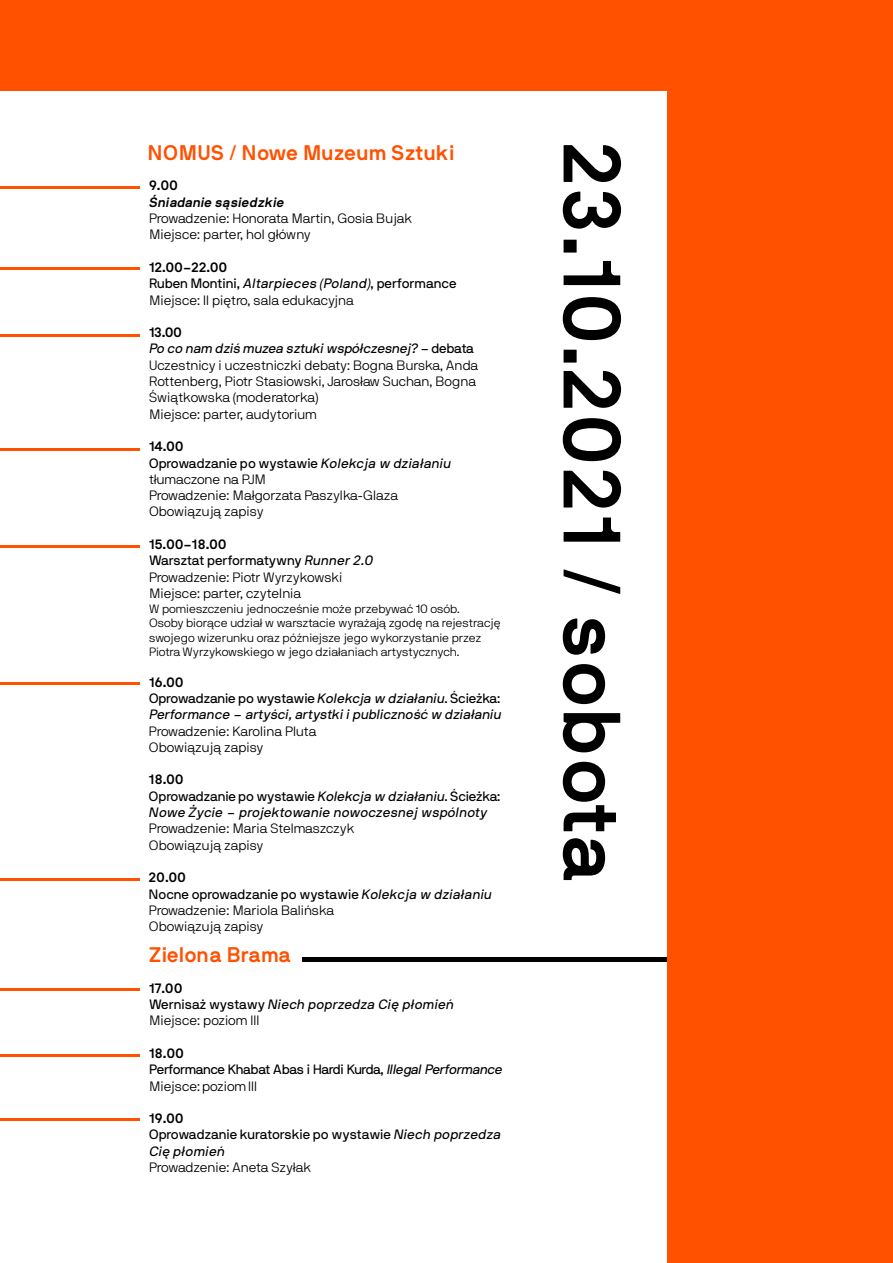
<style>
.page{position:relative;width:893px;height:1263px;background:#ff5100}
.page>*{position:absolute;margin:0;border:0;box-sizing:border-box;transform-origin:0 0}
.t1{font:700 80.55px "NB International Pro";letter-spacing:.015em;color:#000}
.t2{font:700 21px "NB International Pro";letter-spacing:.015em;color:#ff5100}
.t3{font:300 13.5px/16.4px "NB International Pro";color:#000}
.t4{font:italic 13.5px/16.4px "NB International Pro";letter-spacing:-.01em;color:#000}
.t5{font:13.5px/16.4px "NB International Pro";letter-spacing:-.03em;color:#000}
.t6{font:13.5px/16.4px "NB International Pro";color:#000}
.t7{font:italic 700 13.5px "NB International Pro";color:#000}
.t8{font:700 13.5px "NB International Pro";color:#000}
.t9{font:300 12px/14.5px "NB International Pro";color:#000}
.s1{font-weight:700}
.s2{font-weight:400}
.s3{font-weight:400;font-style:italic}
.s4{font-weight:700;font-style:normal}
.s5{font-style:normal}
.s6{font-weight:300;font-style:normal}
.s7{font-style:italic}
.s8{font-weight:300}
</style>
<div class="page">
<div style="left:0;top:91px;width:667px;height:1172px;background:#fff"></div>
<hr style="left:0;top:186px;width:139px;height:3px;background:#ff5100">
<hr style="left:0;top:267px;width:139px;height:3px;background:#ff5100">
<hr style="left:0;top:334px;width:139px;height:2px;background:#ff5100">
<hr style="left:0;top:448px;width:139px;height:2px;background:#ff5100">
<hr style="left:0;top:545px;width:139px;height:3px;background:#ff5100">
<hr style="left:0;top:682px;width:139px;height:3px;background:#ff5100">
<hr style="left:0;top:878px;width:139px;height:3px;background:#ff5100">
<hr style="left:0;top:988px;width:139px;height:2px;background:#ff5100">
<hr style="left:0;top:1054px;width:139px;height:2px;background:#ff5100">
<hr style="left:0;top:1118px;width:139px;height:3px;background:#ff5100">
<div style="left:302px;top:957px;width:365px;height:5px;background:#000"></div>
<h2 class="t2" style="left:148px;top:143px;width:308px">NOMUS / Nowe Muzeum Sztuki</h2>
<p class="t8" style="left:149px;top:180px;width:31px">9.00</p>
<p class="t7" style="left:149px;top:196px;width:137px">Śniadanie sąsiedzkie</p>
<p class="t3" style="left:149px;top:211px;width:265px">Prowadzenie: Honorata Martin, Gosia Bujak<br>Miejsce: parter, hol główny</p>
<p class="t3" style="left:149px;top:260px;width:309px"><span class="s1">12.00–22.00<br></span><span class="s2">Ruben Montini,</span> <span class="s3">Altarpieces (Poland)</span><span class="s2">, performance<br></span>Miejsce: II piętro, sala edukacyjna</p>
<p class="t3" style="left:149px;top:325px;width:331px"><span class="s1">13.00<br></span><span class="s3">Po co nam dziś muzea sztuki współczesnej?</span> <span class="s2">– debata </span>Uczestnicy i uczestniczki debaty: Bogna Burska, Anda Rottenberg, Piotr Stasiowski, Jarosław Suchan, Bogna Świątkowska (moderatorka)<br>Miejsce: parter, audytorium</p>
<p class="t3" style="left:149px;top:439px;width:303px"><span class="s1">14.00<br></span><span class="s2">Oprowadzanie po wystawie</span> <span class="s3">Kolekcja w działaniu </span>tłumaczone na PJM<br>Prowadzenie: Małgorzata Paszylka-Glaza<br>Obowiązują zapisy</p>
<p class="t3" style="left:149px;top:537px;width:226px"><span class="s1">15.00–18.00<br></span><span class="s2">Warsztat performatywny</span> <span class="s3">Runner 2.0<br></span>Prowadzenie: Piotr Wyrzykowski<br>Miejsce: parter, czytelnia</p>
<p class="t9" style="left:149px;top:602px;width:353px">W pomieszczeniu jednocześnie może przebywać 10 osób.<br>Osoby biorące udział w warsztacie wyrażają zgodę na rejestrację swojego wizerunku oraz późniejsze jego wykorzystanie przez Piotra Wyrzykowskiego w jego działaniach artystycznych.</p>
<p class="t4" style="left:149px;top:674px;width:354px"><span class="s4">16.00<br></span><span class="s5">Oprowadzanie po wystawie</span> Kolekcja w działaniu<span class="s5">. Ścieżka:<br></span>Performance – artyści, artystki i publiczność w działaniu</p>
<p class="t3" style="left:149px;top:723px;width:169px">Prowadzenie: Karolina Pluta<br>Obowiązują zapisy</p>
<p class="t4" style="left:149px;top:772px;width:353px"><span class="s4">18.00<br></span><span class="s5">Oprowadzanie po wystawie</span> Kolekcja w działaniu<span class="s5">. Ścieżka:<br></span>Nowe Życie – projektowanie nowoczesnej wspólnoty</p>
<p class="t3" style="left:149px;top:821px;width:207px">Prowadzenie: Maria Stelmaszczyk<br>Obowiązują zapisy</p>
<p class="t3" style="left:149px;top:870px;width:344px"><span class="s1">20.00<br></span><span class="s2">Nocne oprowadzanie po wystawie</span> <span class="s3">Kolekcja w działaniu<br></span>Prowadzenie: Mariola Balińska<br>Obowiązują zapisy</p>
<h2 class="t2" style="left:149px;top:946px;width:143px">Zielona Brama</h2>
<p class="t4" style="left:149px;top:980px;width:306px"><span class="s4">17.00<br></span><span class="s5">Wernisaż wystawy</span> Niech poprzedza Cię płomień<br><span class="s6">Miejsce: poziom III</span></p>
<p class="t5" style="left:149px;top:1046px;width:355px"><span class="s1">18.00<br></span>Performance Khabat Abas i Hardi Kurda, <span class="s7">Illegal Performance<br></span><span class="s8">Miejsce: poziom III</span></p>
<p class="t6" style="left:149px;top:1111px;width:353px"><span class="s1">19.00<br></span>Oprowadzanie kuratorskie po wystawie <span class="s7">Niech poprzedza<br>Cię płomień</span></p>
<p class="t3" style="left:149px;top:1160px;width:164px">Prowadzenie: Aneta Szyłak</p>
<h1 class="t1" style="left:628px;top:142px;width:743px;rotate:90deg">23.10.2021 / sobota</h1>
</div>
